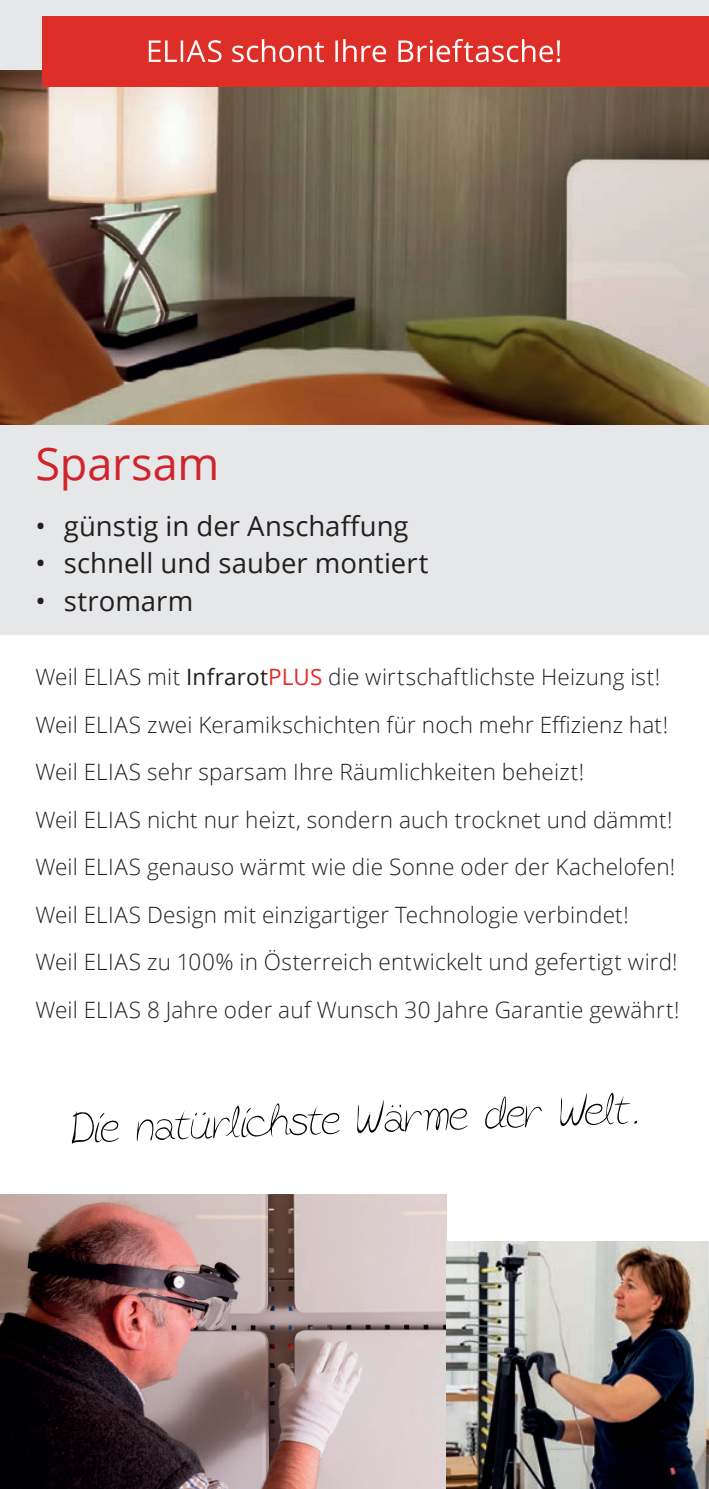
<style>
.page{position:relative;width:709px;height:1489px;background:#fff}
.page>*{position:absolute;margin:0;border:0;box-sizing:border-box;transform-origin:0 0}
.t1{font:45px "Open Sans";letter-spacing:-.005em;color:#d1232a}
.t2{font:27.5px "Open Sans";color:#231f20}
.t3{font:300 22.5px/47.5px "Open Sans";letter-spacing:.01em;color:#231f20}
.s1{font-weight:400}
.s2{font-weight:400;color:#dd2f27}
</style>
<div class="page">
<div style="left:0;top:0;width:709px;height:634px;background:#e6e7e9"></div>
<img style="left:0;top:70px;width:709px;height:355px">
<div style="left:43px;top:16px;width:666px;height:71px;background:#dd2f27"></div>
<svg style="left:149px;top:39px;width:411px;height:23px"></svg>
<img style="left:0;top:1194px;width:446px;height:294px">
<img style="left:446px;top:1241px;width:263px;height:247px">
<svg style="left:71px;top:1111px;width:48px;height:33px"></svg>
<svg style="left:136px;top:1103px;width:204px;height:38px"></svg>
<svg style="left:357px;top:1100px;width:111px;height:34px"></svg>
<svg style="left:485px;top:1096px;width:57px;height:33px"></svg>
<svg style="left:560px;top:1092px;width:77px;height:34px"></svg>
<h1 class="t1" style="left:35px;top:431px;width:185px">Sparsam</h1>
<p class="t2" style="left:35px;top:506px;width:375px">• günstig in der Anschaffung</p>
<p class="t2" style="left:35px;top:543px;width:394px">• schnell und sauber montiert</p>
<p class="t2" style="left:35px;top:581px;width:159px">• stromarm</p>
<p class="t3" style="left:35px;top:652px;width:645px">Weil ELIAS mit <span class="s1">Infrarot</span><span class="s2">PLUS</span> die wirtschaftlichste Heizung ist!<br>Weil ELIAS zwei Keramikschichten für noch mehr Effizienz hat!<br>Weil ELIAS sehr sparsam Ihre Räumlichkeiten beheizt!<br>Weil ELIAS nicht nur heizt, sondern auch trocknet und dämmt!<br>Weil ELIAS genauso wärmt wie die Sonne oder der Kachelofen!<br>Weil ELIAS Design mit einzigartiger Technologie verbindet!<br>Weil ELIAS zu 100% in Österreich entwickelt und gefertigt wird!<br>Weil ELIAS 8 Jahre oder auf Wunsch 30 Jahre Garantie gewährt!</p>
</div>
